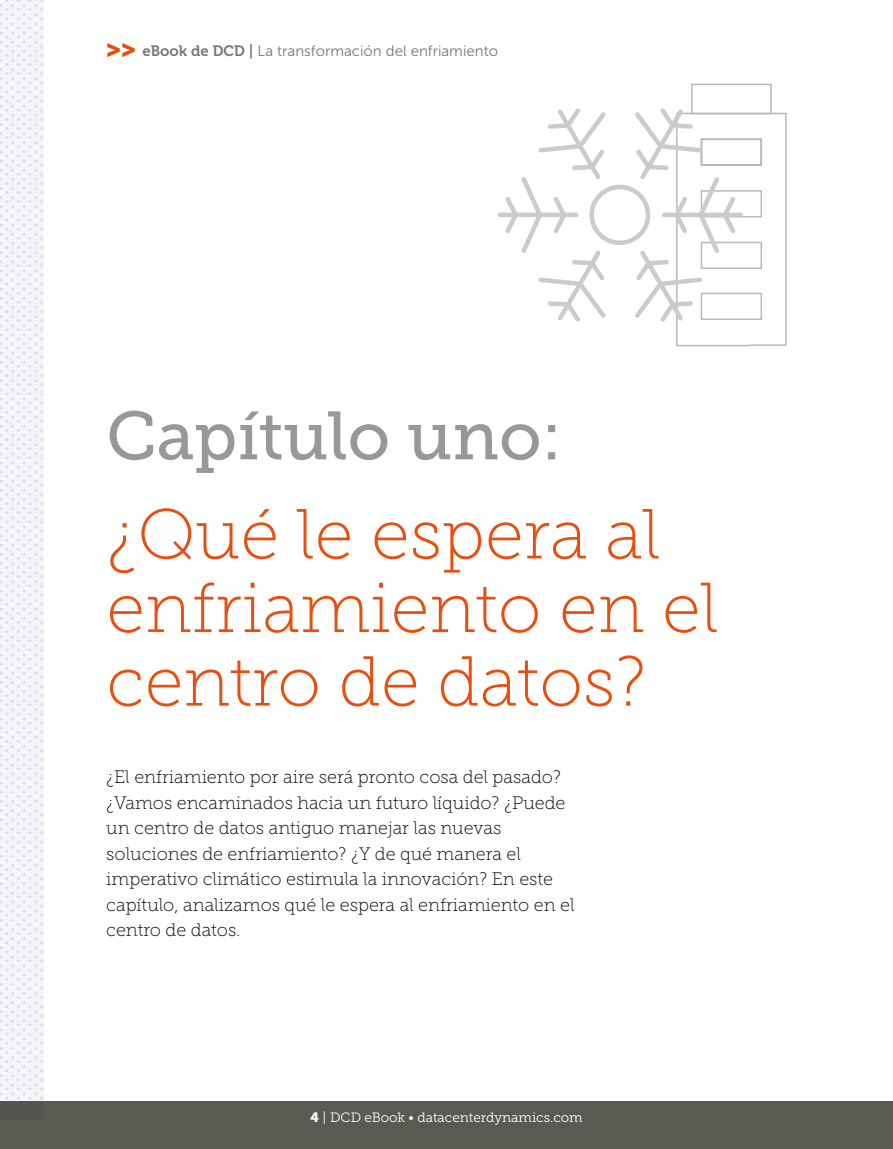
<style>
.page{position:relative;width:893px;height:1149px;background:#fff}
.page>*{position:absolute;margin:0;border:0;box-sizing:border-box;transform-origin:0 0}
.t1{font:70.5px/73.5px "Museo Slab 100";color:#e94e0f}
.t2{font:67.95px "Museo Slab 500";color:#999898}
.t3{font:18px/25.5px "Museo Slab 100";color:#000}
.t4{font:15px "Museo Sans 300";color:#777877}
.t5{font:13.5px "Museo Slab 300";color:#fff}
.s1{font-family:"Museo Slab";font-size:24px;color:#e94e0f}
.s2{font-family:"Museo 700"}
.s3{font-family:"Museo Slab 900"}
.s4{font-family:"Museo 300"}
</style>
<div class="page">
<div style="left:0;top:1101px;width:893px;height:47px;background:#5a5952"></div>
<svg style="left:676px;top:83px;width:111px;height:264px"></svg>
<svg style="left:0;top:0;width:43px;height:1149px"></svg>
<svg style="left:497px;top:104px;width:248px;height:221px"></svg>
<p class="t4" style="left:106px;top:42px;width:394px"><span class="s1">&gt;&gt;</span> <span class="s2">eBook de DCD |</span> La transformación del enfriamiento</p>
<h2 class="t2" style="left:106px;top:398px;width:457px">Capítulo uno:</h2>
<h1 class="t1" style="left:106px;top:498px;width:614px">¿Qué le espera al enfriamiento en el centro de datos?</h1>
<p class="t3" style="left:106px;top:764px;width:470px">¿El enfriamiento por aire será pronto cosa del pasado? ¿Vamos encaminados hacia un futuro líquido? ¿Puede un centro de datos antiguo manejar las nuevas soluciones de enfriamiento? ¿Y de qué manera el imperativo climático estimula la innovación? En este capítulo, analizamos qué le espera al enfriamiento en el centro de datos.</p>
<p class="t5" style="left:310px;top:1109px;width:274px"><span class="s3">4</span> <span class="s4">|</span> DCD eBook • datacenterdynamics.com</p>
</div>
